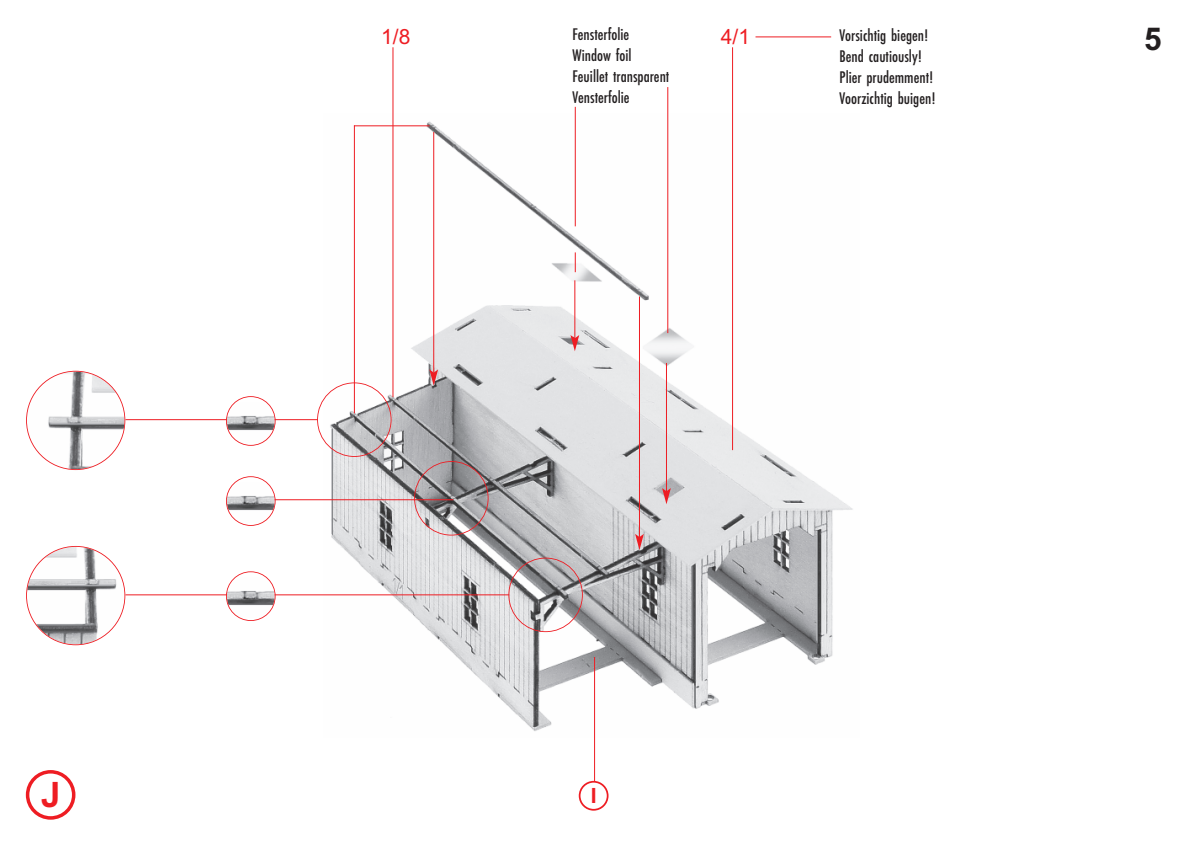
<style>
.page{position:relative;width:1191px;height:844px;background:#fff}
.page>*{position:absolute;margin:0;border:0;box-sizing:border-box;transform-origin:0 0}
.t1{font:700 35px "Arial";color:#ee1d23}
.t2{font:700 31.5px "Arial";color:#231f20}
.t3{font:21px "Arial";color:#ee1d23}
.t4{font:700 21px "Arial";color:#ee1d23}
.t5{font:17.5px/21px "Futura EF Medium Con";color:#231f20}
</style>
<div class="page">
<img style="left:323px;top:113px;width:530px;height:624px">
<img style="left:27px;top:546px;width:97px;height:98px;border-radius:50%">
<div style="left:26px;top:546px;width:99px;height:99px;border:2px solid #ee1d23;border-radius:50%"></div>
<div style="left:508px;top:557px;width:75px;height:75px;border:2px solid #ee1d23;border-radius:50%"></div>
<img style="left:227px;top:577px;width:48px;height:40px">
<div style="left:226px;top:571px;width:50px;height:49px;border:2px solid #ee1d23;border-radius:50%"></div>
<svg style="left:26px;top:770px;width:49px;height:49px"></svg>
<svg style="left:579px;top:780px;width:29px;height:30px"></svg>
<hr style="left:392px;top:47px;width:1px;height:350px;background:#ee1d23">
<hr style="left:354px;top:125px;width:1px;height:288px;background:#ee1d23">
<hr style="left:354px;top:125px;width:75px;height:1px;background:#ee1d23">
<hr style="left:755px;top:36px;width:76px;height:1px;background:#ee1d23">
<hr style="left:732px;top:47px;width:1px;height:403px;background:#ee1d23">
<hr style="left:275px;top:594px;width:234px;height:1px;background:#ee1d23">
<div style="left:317px;top:382px;width:74px;height:75px;border:2px solid #ee1d23;border-radius:50%"></div>
<div style="left:414px;top:461px;width:74px;height:74px;border:2px solid #ee1d23;border-radius:50%"></div>
<img style="left:227px;top:402px;width:48px;height:40px">
<div style="left:226px;top:396px;width:50px;height:49px;border:2px solid #ee1d23;border-radius:50%"></div>
<hr style="left:275px;top:419px;width:43px;height:1px;background:#ee1d23">
<img style="left:227px;top:482px;width:48px;height:40px">
<div style="left:226px;top:476px;width:50px;height:49px;border:2px solid #ee1d23;border-radius:50%"></div>
<hr style="left:275px;top:499px;width:178px;height:1px;background:#ee1d23">
<hr style="left:594px;top:656px;width:1px;height:125px;background:#ee1d23">
<hr style="left:125px;top:594px;width:102px;height:1px;background:#ee1d23">
<img style="left:27px;top:371px;width:97px;height:98px;border-radius:50%">
<div style="left:26px;top:370px;width:99px;height:100px;border:2px solid #ee1d23;border-radius:50%"></div>
<hr style="left:125px;top:419px;width:102px;height:1px;background:#ee1d23">
<hr style="left:667px;top:87px;width:1px;height:246px;background:#ee1d23">
<svg style="left:575px;top:252px;width:1px;height:20px"></svg>
<hr style="left:575px;top:107px;width:1px;height:119px;background:#ee1d23">
<hr style="left:433px;top:132px;width:1px;height:240px;background:#ee1d23">
<svg style="left:429px;top:369px;width:9px;height:16px"></svg>
<hr style="left:639px;top:296px;width:1px;height:241px;background:#ee1d23">
<svg style="left:635px;top:533px;width:9px;height:17px"></svg>
<hr style="left:666px;top:363px;width:1px;height:128px;background:#ee1d23">
<svg style="left:662px;top:488px;width:9px;height:16px"></svg>
<hr style="left:574px;top:280px;width:1px;height:58px;background:#ee1d23">
<svg style="left:570px;top:335px;width:9px;height:16px"></svg>
<p class="t5" style="left:572px;top:25px;width:98px">Fensterfolie<br>Window foil<br>Feuillet transparent<br>Vensterfolie</p>
<p class="t3" style="left:381px;top:24px;width:31px">1/8</p>
<p class="t3" style="left:721px;top:24px;width:31px">4/1</p>
<p class="t5" style="left:839px;top:26px;width:90px">Vorsichtig biegen!</p>
<h2 class="t2" style="left:1144px;top:20px;width:19px">5</h2>
<p class="t5" style="left:839px;top:47px;width:98px">Bend cautiously!<br>Plier prudemment!<br>Voorzichtig buigen!</p>
<h1 class="t1" style="left:41px;top:774px;width:21px">J</h1>
<p class="t4" style="left:591px;top:782px;width:7px">I</p>
</div>
